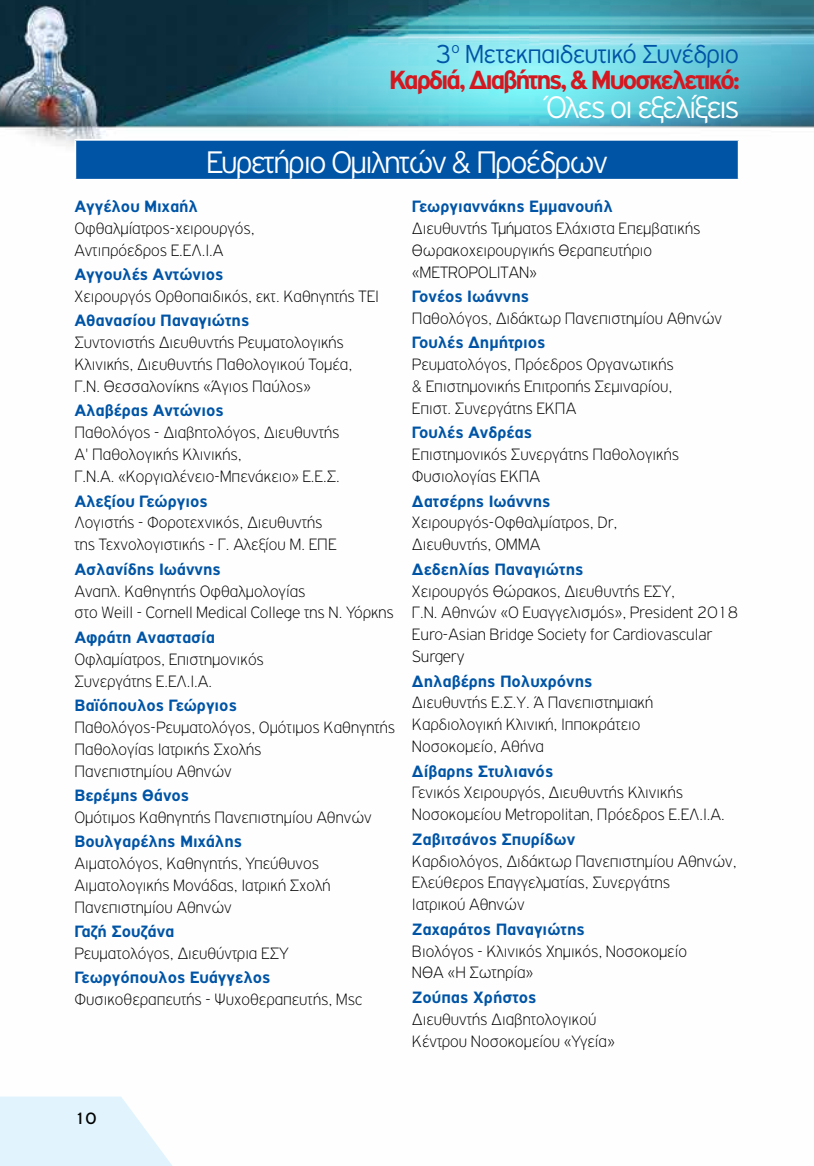
<style>
.page{position:relative;width:814px;height:1166px;background:#fff}
.page>*{position:absolute;margin:0;border:0;box-sizing:border-box;transform-origin:0 0}
.t1{font:300 33.25px "PF Highway Gothic";letter-spacing:-.05em;color:#fff}
.t2{font:700 28px "PF Highway Gothic";letter-spacing:-.08em;color:#d41820}
.t3{font:300 27.65px "PF Highway Gothic";letter-spacing:-.03em;color:#0054a6}
.t4{font:100 17.5px/21.9px "PF Highway Gothic";color:#000}
.t5{font:700 17.5px "PF Highway Gothic";color:#0054a6}
.t6{font:17.5px "PF Highway Gothic";color:#000}
</style>
<div class="page">
<img style="left:0;top:0;width:200px;height:147px">
<svg style="left:200px;top:0;width:614px;height:128px;background:#55aab9"></svg>
<svg style="left:0;top:1096px;width:172px;height:70px"></svg>
<div style="left:75px;top:140px;width:663px;height:40px;background:#0054a6"></div>
<hr style="left:74px;top:139px;width:665px;height:2px;background:#fff">
<hr style="left:74px;top:141px;width:2px;height:38px;background:#fff">
<hr style="left:737px;top:141px;width:2px;height:38px;background:#fff">
<hr style="left:74px;top:179px;width:665px;height:2px;background:#fff">
<h3 class="t3" style="left:435px;top:39px;width:305px">3<sup>ο</sup> Μετεκπαιδευτικό Συνέδριο</h3>
<h1 class="t1" style="left:546px;top:90px;width:195px">Όλες οι εξελίξεις</h1>
<h2 class="t2" style="left:389px;top:65px;width:352px">Καρδιά, ∆ιαβήτης, &amp; Μυοσκελετικό:</h2>
<h1 class="t1" style="left:206px;top:144px;width:403px">Ευρετήριο Ομιλητών &amp; Προέδρων</h1>
<p class="t5" style="left:74px;top:197px;width:125px">Αγγέλου Μιχαήλ</p>
<p class="t4" style="left:74px;top:217px;width:182px">Οφθαλμίατρος-χειρουργός,<br>Aντιπρόεδρος Ε.ΕΛ.Ι.Α</p>
<p class="t5" style="left:74px;top:265px;width:150px">Αγγουλές Αντώνιος</p>
<p class="t4" style="left:74px;top:286px;width:306px">Χειρουργός Ορθοπαιδικός, εκτ. Καθηγητής ΤΕΙ</p>
<p class="t5" style="left:74px;top:311px;width:176px">Αθανασίου Παναγιώτης</p>
<p class="t4" style="left:74px;top:332px;width:279px">Συντονιστής Διευθυντής Ρευματολογικής<br>Κλινικής, Διευθυντής Παθολογικού Τομέα,<br>Γ.Ν. Θεσσαλονίκης «Άγιος Παύλος»</p>
<p class="t5" style="left:74px;top:401px;width:151px">Αλαβέρας Αντώνιος</p>
<p class="t4" style="left:74px;top:422px;width:267px">Παθολόγος - Διαβητολόγος, Διευθυντής<br>Α' Παθολογικής Κλινικής,<br>Γ.Ν.Α. «Κοργιαλένειο-Μπενάκειο» Ε.Ε.Σ.</p>
<p class="t5" style="left:74px;top:491px;width:135px">Αλεξίου Γεώργιος</p>
<p class="t4" style="left:74px;top:512px;width:263px">Λογιστής - Φοροτεχνικός, Διευθυντής της Τεχνολογιστικής - Γ. Αλεξίου Μ. ΕΠΕ</p>
<p class="t5" style="left:74px;top:559px;width:148px">Ασλανίδης Ιωάννης</p>
<p class="t4" style="left:74px;top:580px;width:321px">Αναπλ. Καθηγητής Οφθαλμολογίας<br>στο Weill - Cornell Medical College της Ν. Υόρκης</p>
<p class="t5" style="left:74px;top:627px;width:142px">Αφράτη Αναστασία</p>
<p class="t4" style="left:74px;top:648px;width:191px">Οφλαμίατρος, Επιστημονικός<br>Συνεργάτης Ε.ΕΛ.Ι.Α.</p>
<p class="t5" style="left:74px;top:695px;width:164px">Βαϊόπουλος Γεώργιος</p>
<p class="t4" style="left:74px;top:716px;width:322px">Παθολόγος-Ρευματολόγος, Ομότιμος Καθηγητής<br>Παθολογίας Ιατρικής Σχολής<br>Πανεπιστημίου Αθηνών</p>
<p class="t5" style="left:74px;top:785px;width:116px">Βερέμης Θάνος</p>
<p class="t4" style="left:74px;top:806px;width:299px">Ομότιμος Καθηγητής Πανεπιστημίου Αθηνών</p>
<p class="t5" style="left:74px;top:832px;width:169px">Βουλγαρέλης Μιχάλης</p>
<p class="t4" style="left:74px;top:852px;width:258px">Αιματολόγος, Καθηγητής, Υπεύθυνος<br>Αιματολογικής Μονάδας, Ιατρική Σχολή<br>Πανεπιστημίου Αθηνών</p>
<p class="t5" style="left:74px;top:922px;width:101px">Γαζή Σουζάνα</p>
<p class="t4" style="left:74px;top:942px;width:216px">Ρευματολόγος, Διευθύντρια ΕΣΥ</p>
<p class="t5" style="left:74px;top:968px;width:197px">Γεωργόπουλος Ευάγγελος</p>
<p class="t4" style="left:74px;top:989px;width:289px">Φυσικοθεραπευτής - Ψυχοθεραπευτής, Msc</p>
<p class="t5" style="left:412px;top:197px;width:202px">Γεωργιαννάκης Εμμανουήλ</p>
<p class="t4" style="left:412px;top:218px;width:290px">Διευθυντής Τμήματος Ελάχιστα Επεμβατικής<br>Θωρακοχειρουργικής Θεραπευτήριο «METROPOLITAN»</p>
<p class="t5" style="left:412px;top:287px;width:119px">Γονέος Ιωάννης</p>
<p class="t4" style="left:412px;top:307px;width:311px">Παθολόγος, Διδάκτωρ Πανεπιστημίου Αθηνών</p>
<p class="t5" style="left:412px;top:333px;width:135px">Γουλές Δημήτριος</p>
<p class="t4" style="left:412px;top:354px;width:263px;text-align:justify">Ρευματολόγος, Πρόεδρος Οργανωτικής &amp; Επιστημονικής Επιτροπής Σεμιναρίου, Επιστ. Συνεργάτης ΕΚΠΑ</p>
<p class="t5" style="left:412px;top:423px;width:122px">Γουλές Ανδρέας</p>
<p class="t4" style="left:412px;top:444px;width:268px">Επιστημονικός Συνεργάτης Παθολογικής<br>Φυσιολογίας ΕΚΠΑ</p>
<p class="t5" style="left:412px;top:491px;width:140px">Δατσέρης Ιωάννης</p>
<p class="t4" style="left:412px;top:512px;width:207px">Χειρουργός-Οφθαλμίατρος, Dr,<br>Διευθυντής, ΟΜΜΑ</p>
<p class="t5" style="left:412px;top:559px;width:173px">Δεδεηλίας Παναγιώτης</p>
<p class="t4" style="left:412px;top:580px;width:327px">Χειρουργός Θώρακος, Διευθυντής ΕΣΥ,<br>Γ.Ν. Αθηνών «Ο Ευαγγελισμός», President 2018<br>Euro-Asian Bridge Society for Cardiovascular Surgery</p>
<p class="t5" style="left:412px;top:671px;width:182px">Δηλαβέρης Πολυχρόνης</p>
<p class="t4" style="left:412px;top:692px;width:243px">Διευθυντής Ε.Σ.Υ. Ά Πανεπιστημιακή<br>Καρδιολογική Κλινική, Ιπποκράτειο<br>Νοσοκομείο, Αθήνα</p>
<p class="t5" style="left:412px;top:761px;width:143px">Δίβαρης Στυλιανός</p>
<p class="t4" style="left:412px;top:782px;width:314px">Γενικός Χειρουργός, Διευθυντής Κλινικής<br>Νοσοκομείου Metropolitan, Πρόεδρος Ε.ΕΛ.Ι.Α.</p>
<p class="t5" style="left:412px;top:829px;width:165px">Ζαβιτσάνος Σπυρίδων</p>
<p class="t4" style="left:412px;top:850px;width:326px">Καρδιολόγος, Διδάκτωρ Πανεπιστημίου Αθηνών,<br>Ελεύθερος Επαγγελματίας, Συνεργάτης<br>Ιατρικού Αθηνών</p>
<p class="t5" style="left:412px;top:919px;width:174px">Ζαχαράτος Παναγιώτης</p>
<p class="t4" style="left:412px;top:940px;width:276px">Βιολόγος - Κλινικός Χημικός, Νοσοκομείο<br>ΝΘΑ «Η Σωτηρία»</p>
<p class="t5" style="left:412px;top:987px;width:126px">Ζούπας Χρήστος</p>
<p class="t4" style="left:412px;top:1008px;width:204px">Διευθυντής Διαβητολογικού<br>Κέντρου Νοσοκομείου «Υγεία»</p>
<p class="t6" style="left:74px;top:1109px;width:24px">10</p>
</div>
